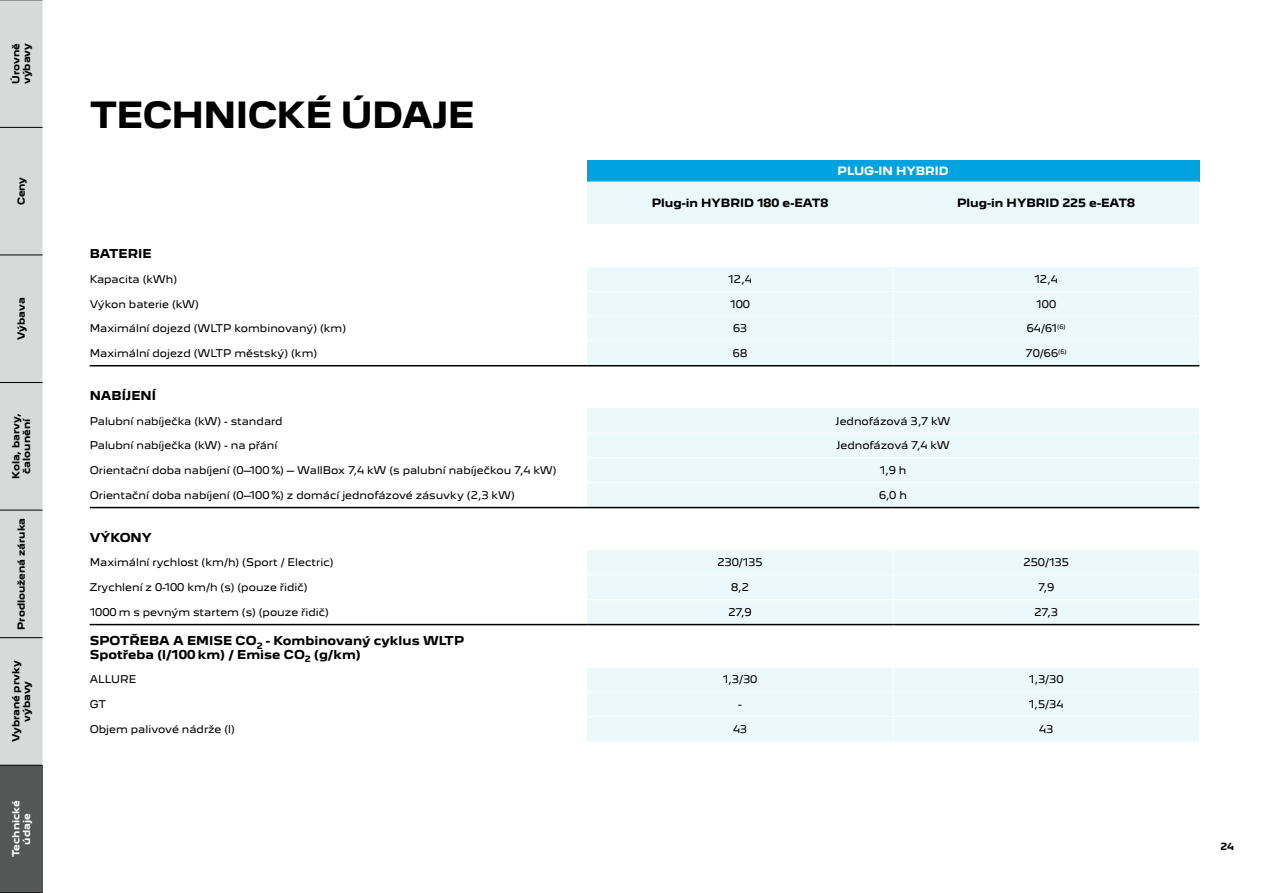
<style>
.page{position:relative;width:1263px;height:893px;background:#fff}
.page>*{position:absolute;margin:0;border:0;box-sizing:border-box;transform-origin:0 0}
.t1{font:700 33px "Peugeot New";letter-spacing:-.02em;color:#000}
.t2{font:700 11.25px/13.5px "Peugeot New";color:#000}
.t3{font:700 10.5px "Peugeot New";color:#000}
.t4{font:700 10.5px "Peugeot New";color:#fff}
.t5{font:9.75px "Peugeot New";color:#000}
.t6{font:700 9px/10.8px "Peugeot New";color:#000;text-align:center}
.t7{font:700 9px/10.8px "Peugeot New";color:#fff;text-align:center}
</style>
<div class="page">
<div style="left:587px;top:160px;width:612px;height:22px;background:#00a3e0"></div>
<svg style="left:587px;top:182px;width:612px;height:560px;fill:#ebf8fc"></svg>
<hr style="left:587px;top:266px;width:306px;height:1px;background:#fff">
<hr style="left:893px;top:266px;width:306px;height:1px;background:#fff">
<svg style="left:893px;top:267px;width:1px;height:98px"></svg>
<hr style="left:587px;top:291px;width:306px;height:1px;background:#fff">
<hr style="left:893px;top:291px;width:306px;height:1px;background:#fff">
<hr style="left:587px;top:316px;width:306px;height:1px;background:#fff">
<hr style="left:893px;top:316px;width:306px;height:1px;background:#fff">
<hr style="left:587px;top:341px;width:306px;height:1px;background:#fff">
<hr style="left:893px;top:341px;width:306px;height:1px;background:#fff">
<hr style="left:587px;top:433px;width:306px;height:1px;background:#fff">
<hr style="left:893px;top:433px;width:306px;height:1px;background:#fff">
<hr style="left:587px;top:458px;width:306px;height:1px;background:#fff">
<hr style="left:893px;top:458px;width:306px;height:1px;background:#fff">
<hr style="left:587px;top:482px;width:306px;height:1px;background:#fff">
<hr style="left:893px;top:482px;width:306px;height:1px;background:#fff">
<svg style="left:893px;top:550px;width:1px;height:74px"></svg>
<hr style="left:587px;top:575px;width:306px;height:1px;background:#fff">
<hr style="left:893px;top:575px;width:306px;height:1px;background:#fff">
<hr style="left:587px;top:599px;width:306px;height:1px;background:#fff">
<hr style="left:893px;top:599px;width:306px;height:1px;background:#fff">
<svg style="left:893px;top:668px;width:1px;height:74px"></svg>
<hr style="left:587px;top:667px;width:306px;height:1px;background:#fff">
<hr style="left:893px;top:667px;width:306px;height:1px;background:#fff">
<hr style="left:587px;top:692px;width:306px;height:1px;background:#fff">
<hr style="left:893px;top:692px;width:306px;height:1px;background:#fff">
<hr style="left:587px;top:716px;width:306px;height:1px;background:#fff">
<hr style="left:893px;top:716px;width:306px;height:1px;background:#fff">
<hr style="left:90px;top:507px;width:497px;height:1px;background:#000">
<hr style="left:587px;top:507px;width:306px;height:1px;background:#000">
<hr style="left:893px;top:507px;width:306px;height:1px;background:#000">
<hr style="left:90px;top:365px;width:497px;height:1px;background:#000">
<hr style="left:587px;top:365px;width:306px;height:1px;background:#000">
<hr style="left:893px;top:365px;width:306px;height:1px;background:#000">
<hr style="left:90px;top:624px;width:497px;height:1px;background:#000">
<hr style="left:587px;top:624px;width:306px;height:1px;background:#000">
<hr style="left:893px;top:624px;width:306px;height:1px;background:#000">
<div style="left:0;top:765px;width:43px;height:128px;background:#555756"></div>
<div style="left:0;top:1px;width:43px;height:764px;background:#d8dada"></div>
<hr style="left:0;top:892px;width:43px;height:1px;background:#000">
<hr style="left:0;top:765px;width:43px;height:1px;background:#000">
<hr style="left:0;top:637px;width:43px;height:1px;background:#000">
<hr style="left:0;top:510px;width:43px;height:1px;background:#000">
<hr style="left:0;top:382px;width:43px;height:1px;background:#000">
<hr style="left:0;top:255px;width:43px;height:1px;background:#000">
<hr style="left:0;top:127px;width:43px;height:1px;background:#000">
<hr style="left:0;top:0;width:43px;height:1px;background:#000">
<p class="t6" style="left:10px;top:84px;width:43px;text-align:left;rotate:-90deg">Úrovně výbavy</p>
<p class="t6" style="left:15px;top:205px;width:30px;rotate:-90deg">Ceny</p>
<p class="t6" style="left:15px;top:340px;width:44px;rotate:-90deg">Výbava</p>
<p class="t6" style="left:10px;top:479px;width:67px;rotate:-90deg">Kola, barvy, čalounění</p>
<p class="t6" style="left:15px;top:630px;width:113px;rotate:-90deg">Prodloužená záruka</p>
<p class="t6" style="left:10px;top:742px;width:83px;rotate:-90deg">Vybrané prvky výbavy</p>
<p class="t7" style="left:10px;top:857px;width:58px;rotate:-90deg">Technické údaje</p>
<h1 class="t1" style="left:90px;top:87px;width:387px">TECHNICKÉ ÚDAJE</h1>
<p class="t4" style="left:838px;top:162px;width:113px">PLUG-IN HYBRID</p>
<p class="t3" style="left:652px;top:194px;width:178px">Plug-in HYBRID 180 e-EAT8</p>
<p class="t3" style="left:957px;top:194px;width:179px">Plug-in HYBRID 225 e-EAT8</p>
<p class="t2" style="left:90px;top:246px;width:63px">BATERIE</p>
<p class="t5" style="left:90px;top:271px;width:89px">Kapacita (kWh)</p>
<p class="t5" style="left:728px;top:271px;width:25px">12,4</p>
<p class="t5" style="left:1034px;top:271px;width:25px">12,4</p>
<p class="t5" style="left:90px;top:296px;width:111px">Výkon baterie (kW)</p>
<p class="t5" style="left:730px;top:296px;width:21px">100</p>
<p class="t5" style="left:1036px;top:296px;width:21px">100</p>
<p class="t5" style="left:90px;top:320px;width:258px">Maximální dojezd (WLTP kombinovaný) (km)</p>
<p class="t5" style="left:733px;top:320px;width:15px">63</p>
<p class="t5" style="left:1027px;top:320px;width:41px">64/61<sup>(6)</sup></p>
<p class="t5" style="left:90px;top:345px;width:229px">Maximální dojezd (WLTP městský) (km)</p>
<p class="t5" style="left:733px;top:345px;width:16px">68</p>
<p class="t5" style="left:1025px;top:345px;width:43px">70/66<sup>(6)</sup></p>
<p class="t2" style="left:90px;top:387px;width:68px">NABÍJENÍ</p>
<p class="t5" style="left:90px;top:413px;width:194px">Palubní nabíječka (kW) - standard</p>
<p class="t5" style="left:836px;top:413px;width:116px">Jednofázová 3,7 kW</p>
<p class="t5" style="left:90px;top:437px;width:189px">Palubní nabíječka (kW) - na přání</p>
<p class="t5" style="left:836px;top:437px;width:115px">Jednofázová 7,4 kW</p>
<p class="t5" style="left:90px;top:462px;width:468px">Orientační doba nabíjení (0–100 %) – WallBox 7,4 kW (s palubní nabíječkou 7,4 kW)</p>
<p class="t5" style="left:880px;top:462px;width:28px">1,9 h</p>
<p class="t5" style="left:90px;top:487px;width:426px">Orientační doba nabíjení (0–100 %) z domácí jednofázové zásuvky (2,3 kW)</p>
<p class="t5" style="left:879px;top:487px;width:29px">6,0 h</p>
<p class="t2" style="left:90px;top:529px;width:64px">VÝKONY</p>
<p class="t5" style="left:90px;top:554px;width:245px">Maximální rychlost (km/h) (Sport / Electric)</p>
<p class="t5" style="left:717px;top:554px;width:47px">230/135</p>
<p class="t5" style="left:1023px;top:554px;width:47px">250/135</p>
<p class="t5" style="left:90px;top:579px;width:219px">Zrychlení z 0-100 km/h (s) (pouze řidič)</p>
<p class="t5" style="left:731px;top:579px;width:19px">8,2</p>
<p class="t5" style="left:1038px;top:579px;width:18px">7,9</p>
<p class="t5" style="left:90px;top:604px;width:241px">1000 m s pevným startem (s) (pouze řidič)</p>
<p class="t5" style="left:728px;top:604px;width:25px">27,9</p>
<p class="t5" style="left:1034px;top:604px;width:25px">27,3</p>
<p class="t2" style="left:90px;top:633px;width:376px">SPOTŘEBA A EMISE CO<sub>2</sub> - Kombinovaný cyklus WLTP<br>Spotřeba (l/100 km) / Emise CO<sub>2</sub> (g/km)</p>
<p class="t5" style="left:90px;top:671px;width:48px">ALLURE</p>
<p class="t5" style="left:723px;top:671px;width:36px">1,3/30</p>
<p class="t5" style="left:1029px;top:671px;width:36px">1,3/30</p>
<p class="t5" style="left:90px;top:696px;width:18px">GT</p>
<p class="t5" style="left:738px;top:696px;width:5px">-</p>
<p class="t5" style="left:1029px;top:696px;width:36px">1,5/34</p>
<p class="t5" style="left:90px;top:721px;width:147px">Objem palivové nádrže (l)</p>
<p class="t5" style="left:733px;top:721px;width:16px">43</p>
<p class="t5" style="left:1039px;top:721px;width:16px">43</p>
<p class="t6" style="left:1220px;top:841px;width:15px">24</p>
</div>
